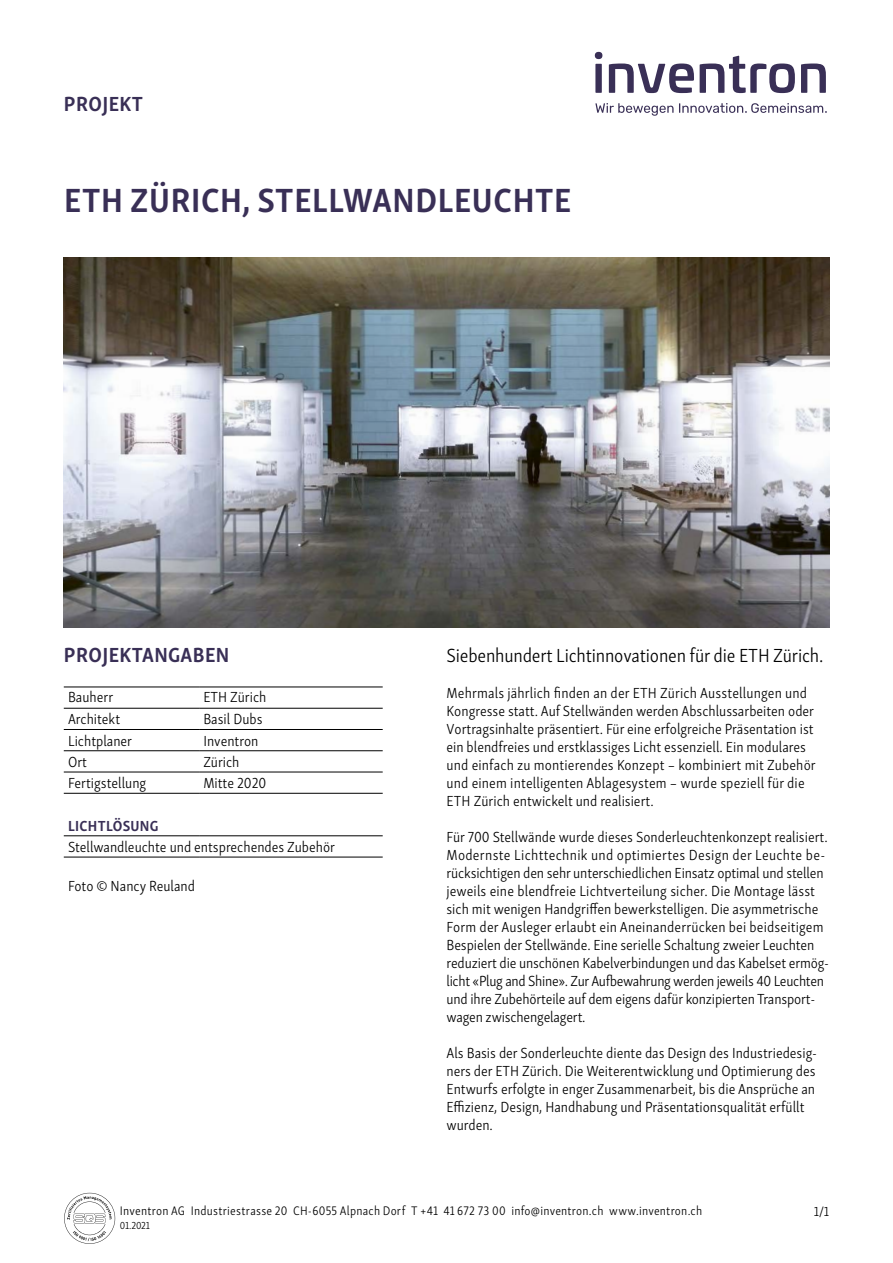
<style>
.page{position:relative;width:893px;height:1263px;background:#fff}
.page>*{position:absolute;margin:0;border:0;box-sizing:border-box;transform-origin:0 0}
.t1{font:700 34.5px "Skolar Sans Latn Cn";letter-spacing:.02em;color:#392f56}
.t2{font:700 21px "Skolar Sans Latn Cn";letter-spacing:.02em;color:#392f56}
.t3{font:300 19.5px "Skolar Sans Latn Cn";letter-spacing:-.01em;color:#000}
.t4{font:300 15px/18px "Skolar Sans Latn Cn";color:#000}
.t5{font:700 15px "Skolar Sans Latn Cn";letter-spacing:.02em;color:#392f56}
.t6{font:300 13.5px "Skolar Sans Latn Cn";color:#000}
.t7{font:300 12.75px "Skolar Sans Latn Cn";letter-spacing:.015em;color:#000}
.t8{font:300 10.5px "Skolar Sans Latn Cn";letter-spacing:-.025em;color:#000}
</style>
<div class="page">
<div style="left:595px;top:52px;width:7px;height:7px;background:#392f56;border-radius:50%"></div>
<div style="left:595px;top:64px;width:7px;height:29px;background:#392f56"></div>
<svg style="left:609px;top:64px;width:85px;height:29px"></svg>
<svg style="left:700px;top:56px;width:95px;height:37px"></svg>
<svg style="left:801px;top:64px;width:25px;height:29px"></svg>
<svg style="left:595px;top:103px;width:232px;height:13px"></svg>
<img style="left:64px;top:257px;width:765px;height:370px">
<svg style="left:64px;top:1193px;width:51px;height:51px"></svg>
<hr style="left:64px;top:708px;width:135px;height:1px;background:#000">
<hr style="left:199px;top:708px;width:184px;height:1px;background:#000">
<hr style="left:64px;top:729px;width:135px;height:1px;background:#000">
<hr style="left:199px;top:729px;width:184px;height:1px;background:#000">
<hr style="left:64px;top:750px;width:135px;height:1px;background:#000">
<hr style="left:199px;top:750px;width:184px;height:1px;background:#000">
<hr style="left:64px;top:772px;width:135px;height:1px;background:#000">
<hr style="left:199px;top:772px;width:184px;height:1px;background:#000">
<hr style="left:64px;top:793px;width:135px;height:1px;background:#000">
<hr style="left:199px;top:793px;width:184px;height:1px;background:#000">
<hr style="left:64px;top:835px;width:135px;height:1px;background:#000">
<hr style="left:199px;top:835px;width:184px;height:1px;background:#000">
<hr style="left:64px;top:857px;width:135px;height:1px;background:#000">
<hr style="left:199px;top:857px;width:184px;height:1px;background:#000">
<hr style="left:64px;top:687px;width:135px;height:1px;background:#000">
<hr style="left:199px;top:687px;width:184px;height:1px;background:#000">
<h2 class="t2" style="left:64px;top:87px;width:81px">PROJEKT</h2>
<h1 class="t1" style="left:64px;top:172px;width:509px">ETH ZÜRICH, STELLWANDLEUCHTE</h1>
<h2 class="t2" style="left:64px;top:638px;width:167px">PROJEKTANGABEN</h2>
<p class="t4" style="left:68px;top:687px;width:47px">Bauherr</p>
<p class="t4" style="left:203px;top:687px;width:65px">ETH Zürich</p>
<p class="t4" style="left:68px;top:709px;width:54px">Architekt</p>
<p class="t4" style="left:203px;top:709px;width:61px">Basil Dubs</p>
<p class="t4" style="left:68px;top:731px;width:66px">Lichtplaner</p>
<p class="t4" style="left:203px;top:731px;width:57px">Inventron</p>
<p class="t4" style="left:68px;top:752px;width:20px">Ort</p>
<p class="t4" style="left:203px;top:752px;width:38px">Zürich</p>
<p class="t4" style="left:68px;top:773px;width:80px">Fertigstellung</p>
<p class="t4" style="left:203px;top:773px;width:64px">Mitte 2020</p>
<p class="t5" style="left:68px;top:814px;width:92px">LICHTLÖSUNG</p>
<p class="t4" style="left:68px;top:837px;width:269px">Stellwandleuchte und entsprechendes Zubehör</p>
<p class="t4" style="left:68px;top:875px;width:129px">Foto © Nancy Reuland</p>
<h3 class="t3" style="left:446px;top:641px;width:378px">Siebenhundert Lichtinnovationen für die ETH Zürich.</h3>
<p class="t4" style="left:446px;top:683px;width:371px">Mehrmals jährlich finden an der ETH Zürich Ausstellungen und Kongresse statt. Auf Stellwänden werden Abschlussarbeiten oder Vortragsinhalte präsentiert. Für eine erfolgreiche Präsentation ist ein blendfreies und erstklassiges Licht essenziell. Ein modulares und einfach zu montierendes Konzept – kombiniert mit Zubehör und einem intelligenten Ablagesystem – wurde speziell für die ETH Zürich entwickelt und realisiert.</p>
<p class="t4" style="left:446px;top:827px;width:384px">Für 700 Stellwände wurde dieses Sonderleuchtenkonzept realisiert.<br>Modernste Lichttechnik und optimiertes Design der Leuchte be&shy;rücksichtigen den sehr unterschiedlichen Einsatz optimal und stellen jeweils eine blendfreie Lichtverteilung sicher. Die Montage lässt sich mit wenigen Handgriffen bewerkstelligen. Die asymmetrische Form der Ausleger erlaubt ein Aneinanderrücken bei beidseitigem Bespielen der Stellwände. Eine serielle Schaltung zweier Leuchten reduziert die unschönen Kabelverbindungen und das Kabelset ermög&shy;licht «Plug and Shine». Zur Aufbewahrung werden jeweils 40 Leuchten und ihre Zubehörteile auf dem eigens dafür konzipierten Transport&shy;wagen zwischengelagert.</p>
<p class="t4" style="left:446px;top:1043px;width:372px">Als Basis der Sonderleuchte diente das Design des Industriedesig&shy;ners der ETH Zürich. Die Weiterentwicklung und Optimierung des Entwurfs erfolgte in enger Zusammenarbeit, bis die Ansprüche an Effizienz, Design, Handhabung und Präsentationsqualität erfüllt wurden.</p>
<p class="t7" style="left:120px;top:1202px;width:584px">Inventron AG Industriestrasse 20 CH-6055 Alpnach Dorf T +41 41 672 73 00 info@inventron.ch www.inventron.ch</p>
<p class="t8" style="left:120px;top:1217px;width:32px">01.2021</p>
<p class="t6" style="left:814px;top:1201px;width:17px">1/1</p>
</div>
